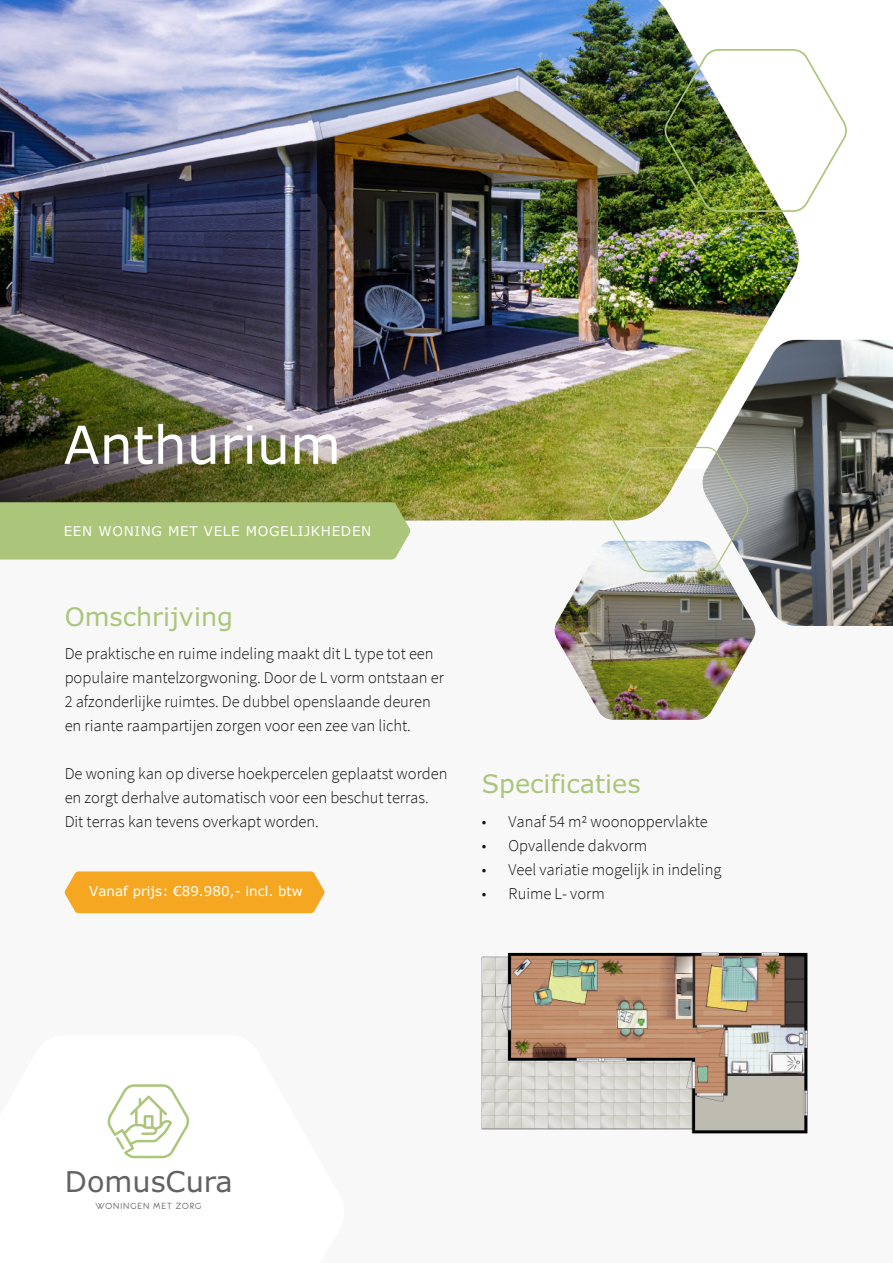
<style>
.page{position:relative;width:893px;height:1263px;background:#fff}
.page>*{position:absolute;margin:0;border:0;box-sizing:border-box;transform-origin:0 0}
.t1{font:52.5px "Kempenaer";color:#fff}
.t2{font:28.8px "Kempenaer";color:#636262}
.t3{font:25.5px "Kempenaer";color:#abc57b}
.t4{font:300 16.5px/24px "Source Sans Pro";letter-spacing:-.005em;color:#11100d}
.t5{font:13.5px "Kempenaer";letter-spacing:.05em;color:#fff}
.t6{font:13.5px "Kempenaer";color:#fff}
.t7{font:9.9px "Eurofurenceregular";letter-spacing:.1em;color:#636262}
</style>
<div class="page">
<div style="left:0;top:469px;width:893px;height:794px;background:#f8f8f9"></div>
<img style="left:0;top:0;width:806px;height:520px">
<img style="left:0;top:168px;width:523px;height:352px">
<svg style="left:107px;top:1084px;width:83px;height:74px"></svg>
<div style="left:0;top:502px;width:411px;height:57px;background:#abc57b"></div>
<img style="left:698px;top:340px;width:195px;height:286px">
<img style="left:554px;top:541px;width:204px;height:179px">
<svg style="left:608px;top:447px;width:140px;height:125px"></svg>
<img style="left:665px;top:49px;width:182px;height:163px">
<img style="left:481px;top:952px;width:327px;height:182px">
<svg style="left:64px;top:871px;width:261px;height:42px;background:#f5ab2e"></svg>
<h1 class="t1" style="left:64px;top:411px;width:279px">Anthurium</h1>
<p class="t5" style="left:64px;top:522px;width:309px">EEN WONING MET VELE MOGELIJKHEDEN</p>
<h3 class="t3" style="left:65px;top:601px;width:170px">Omschrijving</h3>
<p class="t4" style="left:65px;top:641px;width:381px">De praktische en ruime indeling maakt dit L type tot een populaire mantelzorgwoning. Door de L vorm ontstaan er 2 afzonderlijke ruimtes. De dubbel openslaande deuren en riante raampartijen zorgen voor een zee van licht.</p>
<p class="t4" style="left:65px;top:761px;width:384px">De woning kan op diverse hoekpercelen geplaatst worden en zorgt derhalve automatisch voor een beschut terras.<br>Dit terras kan tevens overkapt worden.</p>
<p class="t6" style="left:89px;top:882px;width:215px">Vanaf prijs: €89.980,- incl. btw</p>
<h3 class="t3" style="left:482px;top:767px;width:160px">Specificaties</h3>
<p class="t4" style="left:482px;top:809px;width:227px">• Vanaf 54 m2 woonoppervlakte</p>
<p class="t4" style="left:482px;top:833px;width:167px">• Opvallende dakvorm</p>
<p class="t4" style="left:482px;top:857px;width:241px">• Veel variatie mogelijk in indeling</p>
<p class="t4" style="left:482px;top:881px;width:124px">• Ruime L- vorm</p>
<h2 class="t2" style="left:65px;top:1163px;width:169px">DomusCura</h2>
<p class="t7" style="left:95px;top:1200px;width:107px">WONINGEN MET ZORG</p>
</div>
